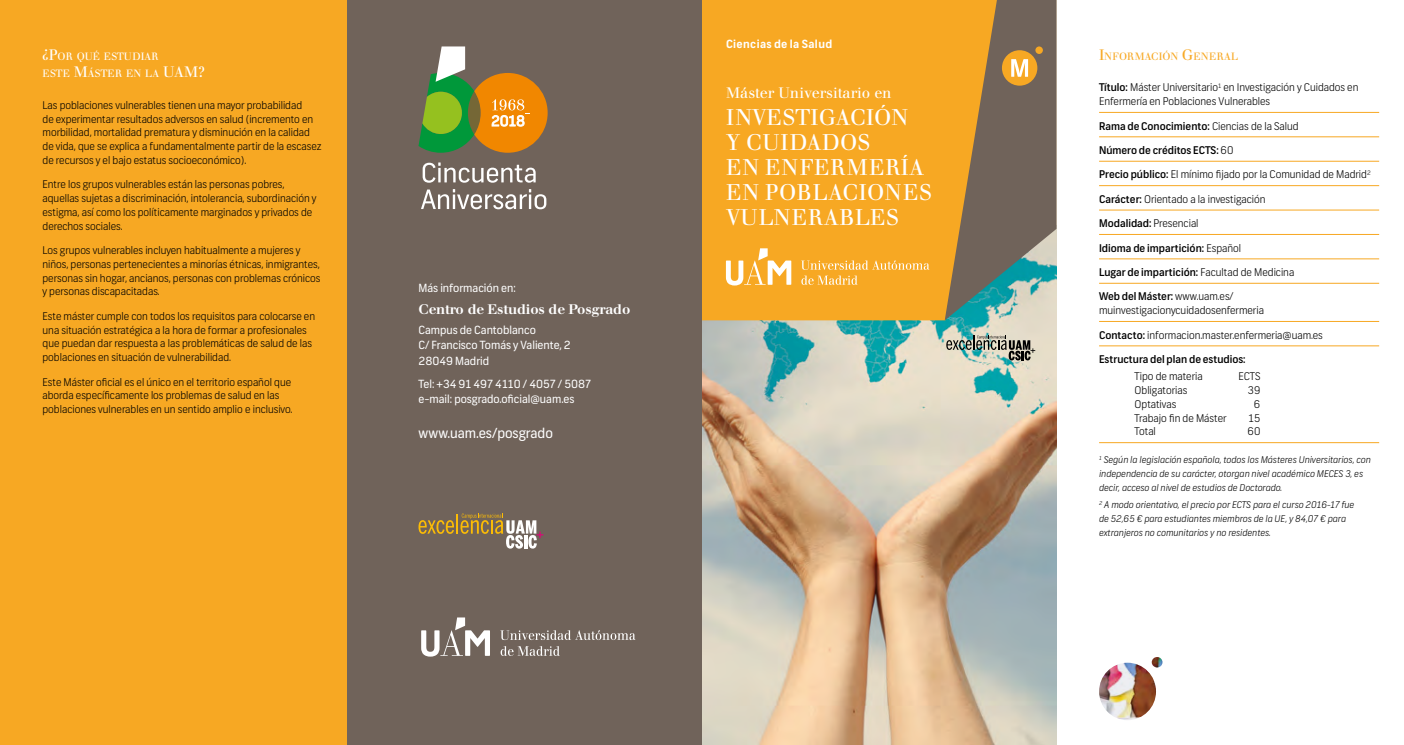
<style>
.page{position:relative;width:1404px;height:745px;background:#fff}
.page>*{position:absolute;margin:0;border:0;box-sizing:border-box;transform-origin:0 0}
.Máster_Doctorado_-_P{font:22.5px/25px "Walbaum";letter-spacing:.015em;color:#fff}
.Máster_Doctorado{font:15px "Walbaum";color:#fff}
.Máster_Doctorado_-_P-2{font:500 13.75px "Walbaum";letter-spacing:-.01em;color:#fff}
.Máster_Doctorado_-_P-3{font:13.75px "Frank";color:#fff}
.Máster_Doctorado_-_P-4{font:11.25px "Frank";color:#fff}
.t1{font:700 11.25px "Frank";letter-spacing:.03em;color:#fff}
.texto_corrido{font:300 10.62px/13.8px "Frank";color:#000}
.texto_corrido-2{font:500 10.62px "Frank";color:#000}
.titulos{font:10.5px/17.5px "Walbaum";letter-spacing:-.015em;color:#fff}
.titulos-2{font:10.5px "Walbaum";letter-spacing:.005em;color:#f7a823}
.texto_corrido-3{font:italic 300 9.38px/13.8px "Frank";color:#000}
.s1{font-size:15px}
.s2{font-weight:500}
.s3{font-weight:300}
</style>
<div class="page">
<div style="left:0;top:0;width:347px;height:744px;background:#f7a823"></div>
<hr style="left:1098px;top:112px;width:280px;height:1px;background:#f7a823">
<hr style="left:1098px;top:136px;width:280px;height:1px;background:#f7a823">
<hr style="left:1098px;top:161px;width:280px;height:1px;background:#f7a823">
<hr style="left:1098px;top:185px;width:280px;height:1px;background:#f7a823">
<hr style="left:1098px;top:210px;width:280px;height:1px;background:#f7a823">
<hr style="left:1098px;top:234px;width:280px;height:1px;background:#f7a823">
<hr style="left:1098px;top:258px;width:280px;height:1px;background:#f7a823">
<hr style="left:1098px;top:283px;width:280px;height:1px;background:#f7a823">
<hr style="left:1098px;top:321px;width:280px;height:1px;background:#f7a823">
<hr style="left:1098px;top:345px;width:280px;height:1px;background:#f7a823">
<hr style="left:1098px;top:442px;width:280px;height:1px;background:#f7a823">
<img style="left:702px;top:320px;width:354px;height:424px">
<div style="left:702px;top:0;width:242px;height:320px;background:#f7a823"></div>
<svg style="left:944px;top:0;width:112px;height:320px;background:#998356"></svg>
<img style="left:1099px;top:657px;width:63px;height:62px">
<svg style="left:946px;top:335px;width:89px;height:25px;background:#989f93"></svg>
<svg style="left:801px;top:260px;width:128px;height:9px"></svg>
<svg style="left:801px;top:275px;width:56px;height:10px"></svg>
<svg style="left:725px;top:248px;width:66px;height:37px"></svg>
<div style="left:347px;top:0;width:355px;height:744px;background:#70635a"></div>
<svg style="left:418px;top:520px;width:36px;height:13px"></svg>
<hr style="left:456px;top:513px;width:2px;height:20px;background:#fcbc05">
<svg style="left:460px;top:513px;width:83px;height:35px"></svg>
<svg style="left:500px;top:630px;width:135px;height:9px"></svg>
<svg style="left:500px;top:646px;width:59px;height:9px"></svg>
<svg style="left:421px;top:617px;width:69px;height:39px"></svg>
<svg style="left:418px;top:46px;width:129px;height:107px"></svg>
<svg style="left:422px;top:162px;width:113px;height:21px"></svg>
<svg style="left:421px;top:189px;width:125px;height:20px"></svg>
<p class="titulos" style="left:43px;top:48px;width:164px"><span class="s1">¿P</span>OR QUÉ ESTUDIAR<br>ESTE <span class="s1">M</span>ÁSTER EN LA <span class="s1">UAM?</span></p>
<p class="texto_corrido" style="left:43px;top:98px;width:280px">Las poblaciones vulnerables tienen una mayor probabilidad<br>de experimentar resultados adversos en salud (incremento en morbilidad, mortalidad prematura y disminución en la calidad de vida, que se explica a fundamentalmente partir de la escasez de recursos y el bajo estatus socioeconómico).</p>
<p class="texto_corrido" style="left:43px;top:178px;width:275px">Entre los grupos vulnerables están las personas pobres, aquellas sujetas a discriminación, intolerancia, subordinación y estigma, así como los políticamente marginados y privados de derechos sociales.</p>
<p class="texto_corrido" style="left:43px;top:243px;width:279px">Los grupos vulnerables incluyen habitualmente a mujeres y niños, personas pertenecientes a minorías étnicas, inmigrantes, personas sin hogar, ancianos, personas con problemas crónicos y personas discapacitadas.</p>
<p class="texto_corrido" style="left:43px;top:309px;width:274px">Este máster cumple con todos los requisitos para colocarse en una situación estratégica a la hora de formar a profesionales que puedan dar respuesta a las problemáticas de salud de las poblaciones en situación de vulnerabilidad.</p>
<p class="texto_corrido" style="left:43px;top:375px;width:251px">Este Máster oficial es el único en el territorio español que aborda específicamente los problemas de salud en las poblaciones vulnerables en un sentido amplio e inclusivo.</p>
<p class="Máster_Doctorado_-_P-4" style="left:418px;top:280px;width:99px">Más información en:</p>
<p class="Máster_Doctorado_-_P-2" style="left:418px;top:301px;width:213px">Centro de Estudios de Posgrado</p>
<p class="Máster_Doctorado_-_P-4" style="left:418px;top:322px;width:119px">Campus de Cantoblanco</p>
<p class="Máster_Doctorado_-_P-4" style="left:418px;top:338px;width:154px">C/ Francisco Tomás y Valiente, 2</p>
<p class="Máster_Doctorado_-_P-4" style="left:418px;top:354px;width:72px">28049 Madrid</p>
<p class="Máster_Doctorado_-_P-4" style="left:418px;top:376px;width:174px">Tel: +34 91 497 4110 / 4057 / 5087</p>
<p class="Máster_Doctorado_-_P-4" style="left:418px;top:392px;width:157px">e-mail: posgrado.oficial@uam.es</p>
<p class="Máster_Doctorado_-_P-3" style="left:418px;top:424px;width:136px">www.uam.es/posgrado</p>
<p class="t1" style="left:726px;top:37px;width:108px">Ciencias de la Salud</p>
<p class="Máster_Doctorado" style="left:726px;top:84px;width:167px">Máster Universitario en</p>
<p class="Máster_Doctorado_-_P" style="left:726px;top:104px;width:207px">INVESTIGACIÓN<br>Y CUIDADOS<br>EN ENFERMERÍA<br>EN POBLACIONES<br>VULNERABLES</p>
<p class="titulos-2" style="left:1098px;top:50px;width:141px"><span class="s1">I</span>NFORMACIÓN <span class="s1">G</span>ENERAL</p>
<p class="texto_corrido" style="left:1098px;top:81px;width:261px"><span class="s2">Título:</span> Máster Universitario<sup>1</sup> en Investigación y Cuidados en<br>Enfermería en Poblaciones Vulnerables</p>
<p class="texto_corrido-2" style="left:1098px;top:119px;width:201px">Rama de Conocimiento: <span class="s3">Ciencias de la Salud</span></p>
<p class="texto_corrido-2" style="left:1098px;top:144px;width:136px">Número de créditos ECTS: <span class="s3">60</span></p>
<p class="texto_corrido" style="left:1098px;top:168px;width:273px"><span class="s2">Precio público:</span> El mínimo fijado por la Comunidad de Madrid<sup>2</sup></p>
<p class="texto_corrido" style="left:1098px;top:192px;width:168px"><span class="s2">Carácter:</span> Orientado a la investigación</p>
<p class="texto_corrido-2" style="left:1098px;top:217px;width:101px">Modalidad: <span class="s3">Presencial</span></p>
<p class="texto_corrido-2" style="left:1098px;top:241px;width:143px">Idioma de impartición: <span class="s3">Español</span></p>
<p class="texto_corrido-2" style="left:1098px;top:265px;width:197px">Lugar de impartición: <span class="s3">Facultad de Medicina</span></p>
<p class="texto_corrido" style="left:1098px;top:290px;width:166px"><span class="s2">Web del Máster:</span> www.uam.es/ muinvestigacionycuidadosenfermeria</p>
<p class="texto_corrido" style="left:1098px;top:328px;width:225px"><span class="s2">Contacto:</span> informacion.master.enfermeria@uam.es</p>
<p class="texto_corrido-2" style="left:1098px;top:352px;width:148px">Estructura del plan de estudios:</p>
<p class="texto_corrido" style="left:1134px;top:369px;width:70px">Tipo de materia</p>
<p class="texto_corrido" style="left:1238px;top:369px;width:24px">ECTS</p>
<p class="texto_corrido" style="left:1134px;top:383px;width:54px">Obligatorias</p>
<p class="texto_corrido" style="left:1247px;top:383px;width:14px">39</p>
<p class="texto_corrido" style="left:1134px;top:397px;width:43px">Optativas</p>
<p class="texto_corrido" style="left:1253px;top:397px;width:8px">6</p>
<p class="texto_corrido" style="left:1134px;top:411px;width:93px">Trabajo fin de Máster</p>
<p class="texto_corrido" style="left:1248px;top:411px;width:13px">15</p>
<p class="texto_corrido" style="left:1134px;top:424px;width:23px">Total</p>
<p class="texto_corrido" style="left:1247px;top:424px;width:14px">60</p>
<p class="texto_corrido-3" style="left:1098px;top:453px;width:273px"><sup>1</sup> Según la legislación española, todos los Másteres Universitarios, con independencia de su carácter, otorgan nivel académico MECES 3, es decir, acceso al nivel de estudios de Doctorado.</p>
<p class="texto_corrido-3" style="left:1098px;top:498px;width:257px"><sup>2</sup> A modo orientativo, el precio por ECTS para el curso 2016-17 fue de 52,65 € para estudiantes miembros de la UE, y 84,07 € para extranjeros no comunitarios y no residentes.</p>
</div>
